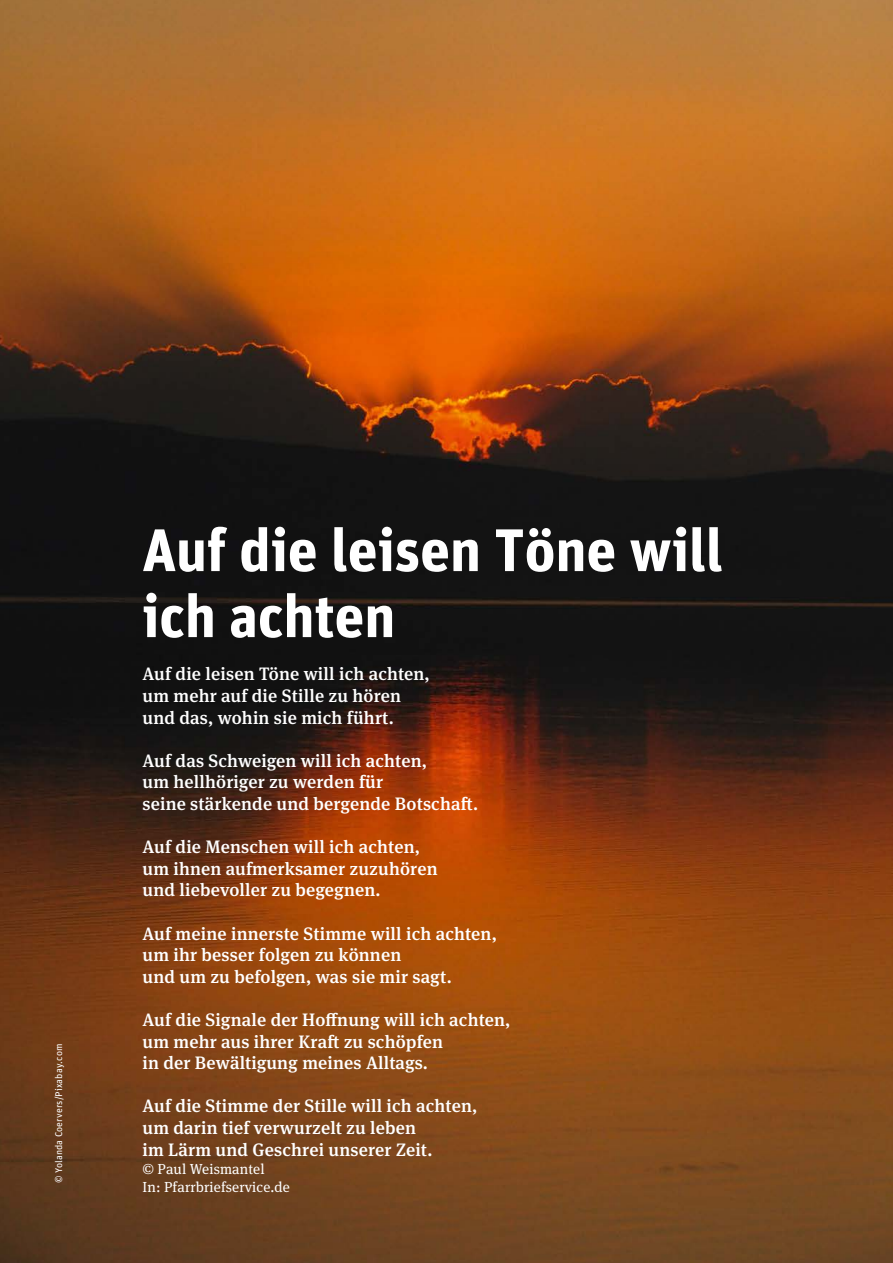
<style>
.page{position:relative;width:893px;height:1263px;background:#fff}
.page>*{position:absolute;margin:0;border:0;box-sizing:border-box;transform-origin:0 0}
.H_1wKapitel{font:700 60px/66px "Unit Pro";letter-spacing:-.005em;color:#fff}
.pBody_Special_ohneZR_w{font:500 18px "Meta Serif Pro";letter-spacing:.01em;color:#fff}
.pBody_Special_ohneZR_w-2{font:14.55px "Meta Serif Pro";letter-spacing:.01em;color:#fff}
.pPhotoCredit_approved_White{font:9.75px "Unit Pro";letter-spacing:.01em;color:#fff}
</style>
<div class="page">
<img style="left:0;top:0;width:893px;height:1263px">
<p class="pPhotoCredit_approved_White" style="left:52px;top:1183px;width:141px;rotate:-90deg">© Yolanda Coervers/Pixabay.com</p>
<p class="H_1wKapitel" style="left:142px;top:514px;width:582px">Auf die leisen Töne will ich achten</p>
<p class="pBody_Special_ohneZR_w" style="left:142px;top:660px;width:289px">Auf die leisen Töne will ich achten,</p>
<p class="pBody_Special_ohneZR_w" style="left:142px;top:682px;width:260px">um mehr auf die Stille zu hören</p>
<p class="pBody_Special_ohneZR_w" style="left:142px;top:703px;width:253px">und das, wohin sie mich führt.</p>
<p class="pBody_Special_ohneZR_w" style="left:142px;top:747px;width:286px">Auf das Schweigen will ich achten,</p>
<p class="pBody_Special_ohneZR_w" style="left:142px;top:768px;width:242px">um hellhöriger zu werden für</p>
<p class="pBody_Special_ohneZR_w" style="left:142px;top:790px;width:337px">seine stärkende und bergende Botschaft.</p>
<p class="pBody_Special_ohneZR_w" style="left:142px;top:833px;width:279px">Auf die Menschen will ich achten,</p>
<p class="pBody_Special_ohneZR_w" style="left:142px;top:855px;width:297px">um ihnen aufmerksamer zuzuhören</p>
<p class="pBody_Special_ohneZR_w" style="left:142px;top:876px;width:240px">und liebevoller zu begegnen.</p>
<p class="pBody_Special_ohneZR_w" style="left:142px;top:919px;width:356px">Auf meine innerste Stimme will ich achten,</p>
<p class="pBody_Special_ohneZR_w" style="left:142px;top:941px;width:260px">um ihr besser folgen zu können</p>
<p class="pBody_Special_ohneZR_w" style="left:142px;top:963px;width:311px">und um zu befolgen, was sie mir sagt.</p>
<p class="pBody_Special_ohneZR_w" style="left:142px;top:1006px;width:370px">Auf die Signale der Hoffnung will ich achten,</p>
<p class="pBody_Special_ohneZR_w" style="left:142px;top:1027px;width:302px">um mehr aus ihrer Kraft zu schöpfen</p>
<p class="pBody_Special_ohneZR_w" style="left:142px;top:1049px;width:287px">in der Bewältigung meines Alltags.</p>
<p class="pBody_Special_ohneZR_w" style="left:142px;top:1092px;width:336px">Auf die Stimme der Stille will ich achten,</p>
<p class="pBody_Special_ohneZR_w" style="left:142px;top:1114px;width:275px">um darin tief verwurzelt zu leben</p>
<p class="pBody_Special_ohneZR_w" style="left:142px;top:1135px;width:292px">im Lärm und Geschrei unserer Zeit.</p>
<p class="pBody_Special_ohneZR_w-2" style="left:142px;top:1158px;width:124px">© Paul Weismantel</p>
<p class="pBody_Special_ohneZR_w-2" style="left:142px;top:1176px;width:149px">In: Pfarrbriefservice.de</p>
</div>
